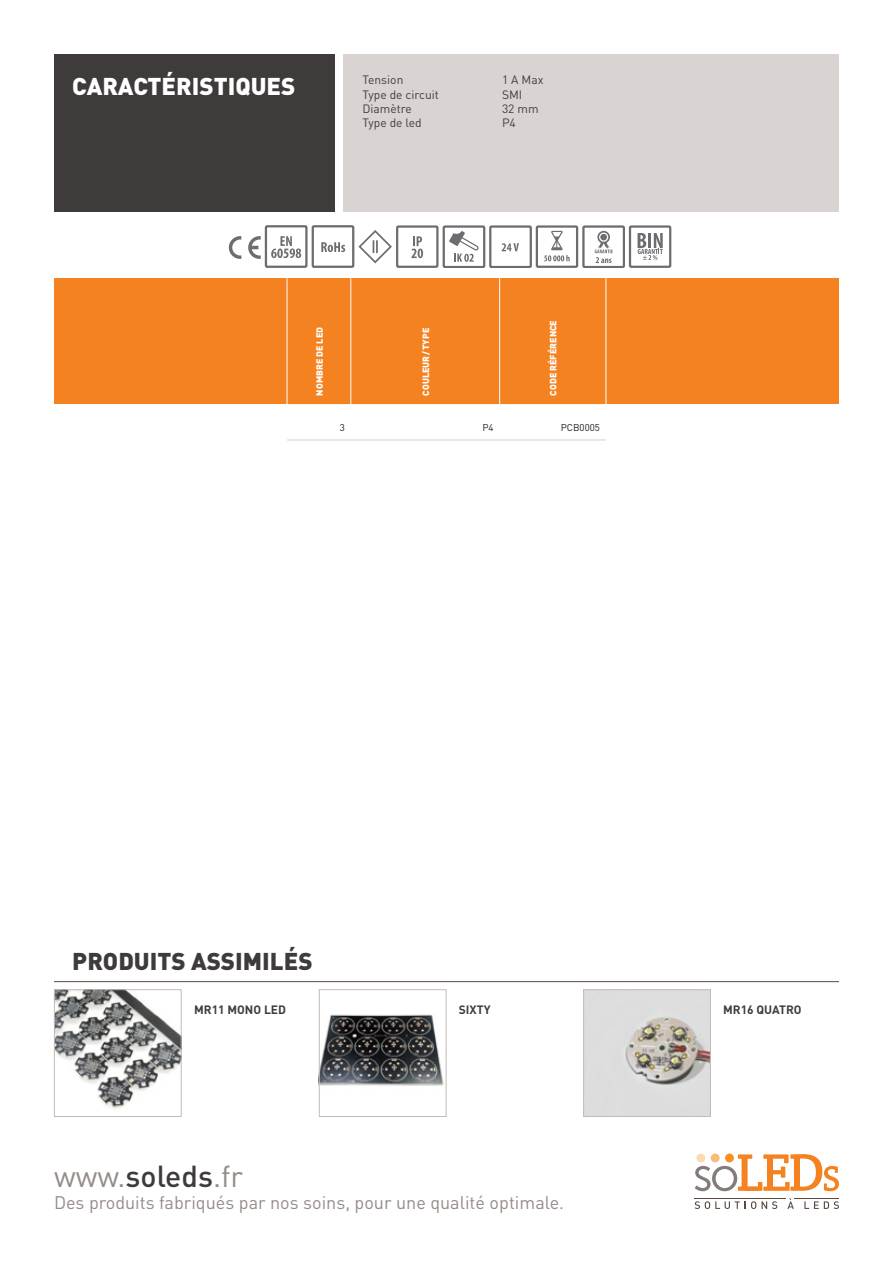
<style>
.page{position:relative;width:893px;height:1263px;background:#fff}
.page>*{position:absolute;margin:0;border:0;box-sizing:border-box;transform-origin:0 0}
.t1{font:30px "DIN";color:#958b88}
.t2{font:900 24px "DIN";color:#3f3b3a}
.t3{font:900 24px "DIN";color:#fff}
.t4{font:18px "DIN";color:#958b88}
.t5{font:12px "DIN";color:#3e3e3f}
.t6{font:700 12px "DIN";color:#3e3e3f}
.t7{font:9.75px "DIN";color:#231f20}
.t8{font:900 9px "DIN";color:#fff}
.s1{font-weight:500;color:#3f3b3a}
</style>
<div class="page">
<svg style="left:695px;top:1154px;width:144px;height:37px"></svg>
<div style="left:725px;top:1153px;width:9px;height:9px;background:#f7931d;border-radius:50%"></div>
<div style="left:711px;top:1153px;width:9px;height:9px;background:#fcbb74;border-radius:50%"></div>
<div style="left:696px;top:1153px;width:9px;height:9px;background:#fedab3;border-radius:50%"></div>
<svg style="left:695px;top:1201px;width:82px;height:8px"></svg>
<svg style="left:787px;top:1198px;width:7px;height:11px"></svg>
<svg style="left:804px;top:1201px;width:35px;height:8px"></svg>
<hr style="left:794px;top:1198px;width:45px;height:1px;background:#594a41">
<hr style="left:695px;top:1198px;width:91px;height:1px;background:#594a41">
<div style="left:54px;top:54px;width:280px;height:157px;background:#3f3b3a"></div>
<div style="left:344px;top:54px;width:495px;height:157px;background:#d9d4d2"></div>
<hr style="left:54px;top:981px;width:785px;height:1px;background:#594a41">
<img style="left:56px;top:991px;width:124px;height:118px">
<div style="left:54px;top:989px;width:128px;height:128px;border:1px solid #c3bbb9"></div>
<img style="left:321px;top:1014px;width:123px;height:72px">
<div style="left:319px;top:989px;width:127px;height:128px;border:1px solid #c3bbb9"></div>
<img style="left:585px;top:991px;width:124px;height:124px">
<div style="left:583px;top:989px;width:128px;height:128px;border:1px solid #c3bbb9"></div>
<svg style="left:229px;top:236px;width:32px;height:23px"></svg>
<div style="left:265px;top:225px;width:43px;height:43px;border:2px solid #6c6d70"></div>
<svg style="left:271px;top:236px;width:30px;height:22px"></svg>
<div style="left:312px;top:225px;width:42px;height:43px;border:2px solid #6c6d70"></div>
<svg style="left:321px;top:242px;width:24px;height:10px"></svg>
<svg style="left:358px;top:230px;width:34px;height:33px"></svg>
<div style="left:396px;top:225px;width:42px;height:43px;border:2px solid #6c6d70"></div>
<svg style="left:411px;top:236px;width:12px;height:22px"></svg>
<div style="left:443px;top:225px;width:42px;height:43px;border:2px solid #6c6d70"></div>
<svg style="left:449px;top:231px;width:30px;height:31px"></svg>
<svg style="left:502px;top:243px;width:17px;height:8px"></svg>
<div style="left:489px;top:225px;width:43px;height:43px;border:2px solid #6c6d70"></div>
<div style="left:536px;top:225px;width:42px;height:43px;border:2px solid #6c6d70"></div>
<svg style="left:544px;top:230px;width:26px;height:31px"></svg>
<div style="left:582px;top:225px;width:43px;height:43px;border:2px solid #6c6d70"></div>
<div style="left:597px;top:231px;width:13px;height:12px;border:2px solid #6c6d70;border-radius:50%"></div>
<div style="left:600px;top:234px;width:7px;height:6px;background:#6c6d70;border-radius:50%"></div>
<svg style="left:595px;top:242px;width:18px;height:21px"></svg>
<div style="left:629px;top:225px;width:42px;height:43px;border:2px solid #6c6d70"></div>
<svg style="left:637px;top:233px;width:26px;height:27px"></svg>
<hr style="left:287px;top:440px;width:64px;height:1px;background:#d1d2d4">
<hr style="left:351px;top:440px;width:149px;height:1px;background:#d1d2d4">
<hr style="left:500px;top:440px;width:106px;height:1px;background:#d1d2d4">
<div style="left:54px;top:278px;width:785px;height:126px;background:#f58220"></div>
<svg style="left:351px;top:278px;width:255px;height:126px"></svg>
<hr style="left:287px;top:278px;width:1px;height:126px;background:#fff">
<hr style="left:350px;top:278px;width:1px;height:126px;background:#fff">
<hr style="left:499px;top:278px;width:1px;height:126px;background:#fff">
<hr style="left:606px;top:278px;width:1px;height:126px;background:#fff">
<h2 class="t3" style="left:72px;top:70px;width:225px">CARACTÉRISTIQUES</h2>
<p class="t5" style="left:363px;top:72px;width:42px">Tension</p>
<p class="t5" style="left:502px;top:72px;width:43px">1 A Max</p>
<p class="t5" style="left:363px;top:87px;width:78px">Type de circuit</p>
<p class="t5" style="left:502px;top:87px;width:22px">SMI</p>
<p class="t5" style="left:363px;top:101px;width:51px">Diamètre</p>
<p class="t5" style="left:502px;top:101px;width:38px">32 mm</p>
<p class="t5" style="left:363px;top:116px;width:61px">Type de led</p>
<p class="t5" style="left:502px;top:116px;width:15px">P4</p>
<p class="t8" style="left:313px;top:395px;width:70px;rotate:-90deg">NOMBRE DE LED</p>
<p class="t8" style="left:420px;top:395px;width:69px;rotate:-90deg">COULEUR/TYPE</p>
<p class="t8" style="left:547px;top:395px;width:77px;rotate:-90deg">CODE RÉFÉRENCE</p>
<p class="t7" style="left:340px;top:422px;width:7px">3</p>
<p class="t7" style="left:482px;top:422px;width:13px">P4</p>
<p class="t7" style="left:561px;top:422px;width:41px">PCB0005</p>
<h2 class="t2" style="left:72px;top:945px;width:242px">PRODUITS ASSIMILÉS</h2>
<p class="t6" style="left:194px;top:1001px;width:93px">MR11 MONO LED</p>
<p class="t6" style="left:459px;top:1001px;width:33px">SIXTY</p>
<p class="t6" style="left:723px;top:1001px;width:80px">MR16 QUATRO</p>
<h1 class="t1" style="left:54px;top:1158px;width:191px">www.<span class="s1">soleds</span>.fr</h1>
<p class="t4" style="left:54px;top:1191px;width:512px">Des produits fabriqués par nos soins, pour une qualité optimale.</p>
</div>
